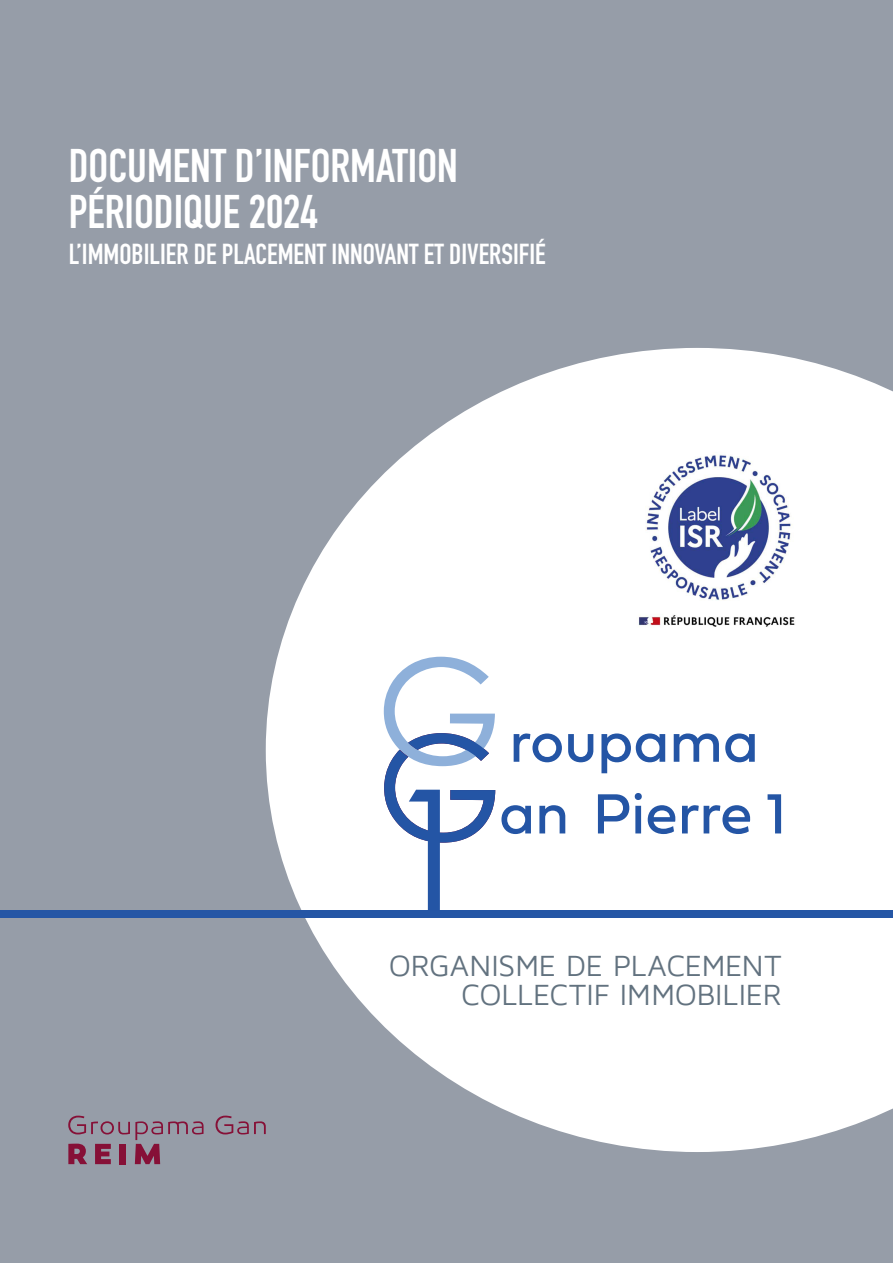
<style>
.page{position:relative;width:893px;height:1263px;background:#969da8}
.page>*{position:absolute;margin:0;border:0;box-sizing:border-box;transform-origin:0 0}
.t1{font:700 46.5px/46.5px "DIN Condensed";color:#fff}
.t2{font:30px/28.5px "Maven Pro";letter-spacing:-.005em;color:#62727f;text-align:right}
.t3{font:700 28.5px "DIN Condensed";color:#fff}
</style>
<div class="page">
<svg style="left:266px;top:348px;width:627px;height:804px;fill:#fff"></svg>
<div style="left:0;top:910px;width:893px;height:8px;background:#2556a5"></div>
<svg style="left:215px;top:1113px;width:92px;height:21px"></svg>
<svg style="left:68px;top:1115px;width:136px;height:49px"></svg>
<svg style="left:384px;top:657px;width:111px;height:253px;background:#ccd8ea"></svg>
<svg style="left:514px;top:733px;width:48px;height:29px"></svg>
<svg style="left:568px;top:734px;width:25px;height:28px"></svg>
<svg style="left:601px;top:733px;width:64px;height:40px;background:#a8bcdb"></svg>
<svg style="left:674px;top:733px;width:45px;height:29px"></svg>
<svg style="left:725px;top:733px;width:30px;height:29px"></svg>
<svg style="left:501px;top:805px;width:30px;height:29px"></svg>
<svg style="left:539px;top:805px;width:26px;height:28px"></svg>
<svg style="left:598px;top:794px;width:31px;height:39px"></svg>
<svg style="left:635px;top:793px;width:7px;height:40px"></svg>
<svg style="left:648px;top:805px;width:103px;height:29px;background:#9db3d7"></svg>
<svg style="left:768px;top:794px;width:13px;height:39px"></svg>
<img style="left:623px;top:435px;width:196px;height:211px">
<h1 class="t1" style="left:69px;top:142px;width:391px">DOCUMENT D’INFORMATION<br>PÉRIODIQUE 2024</h1>
<p class="t3" style="left:69px;top:234px;width:478px">L’IMMOBILIER DE PLACEMENT INNOVANT ET DIVERSIFIÉ</p>
<p class="t2" style="left:389px;top:952px;width:394px">ORGANISME DE PLACEMENT<br>COLLECTIF IMMOBILIER</p>
</div>
